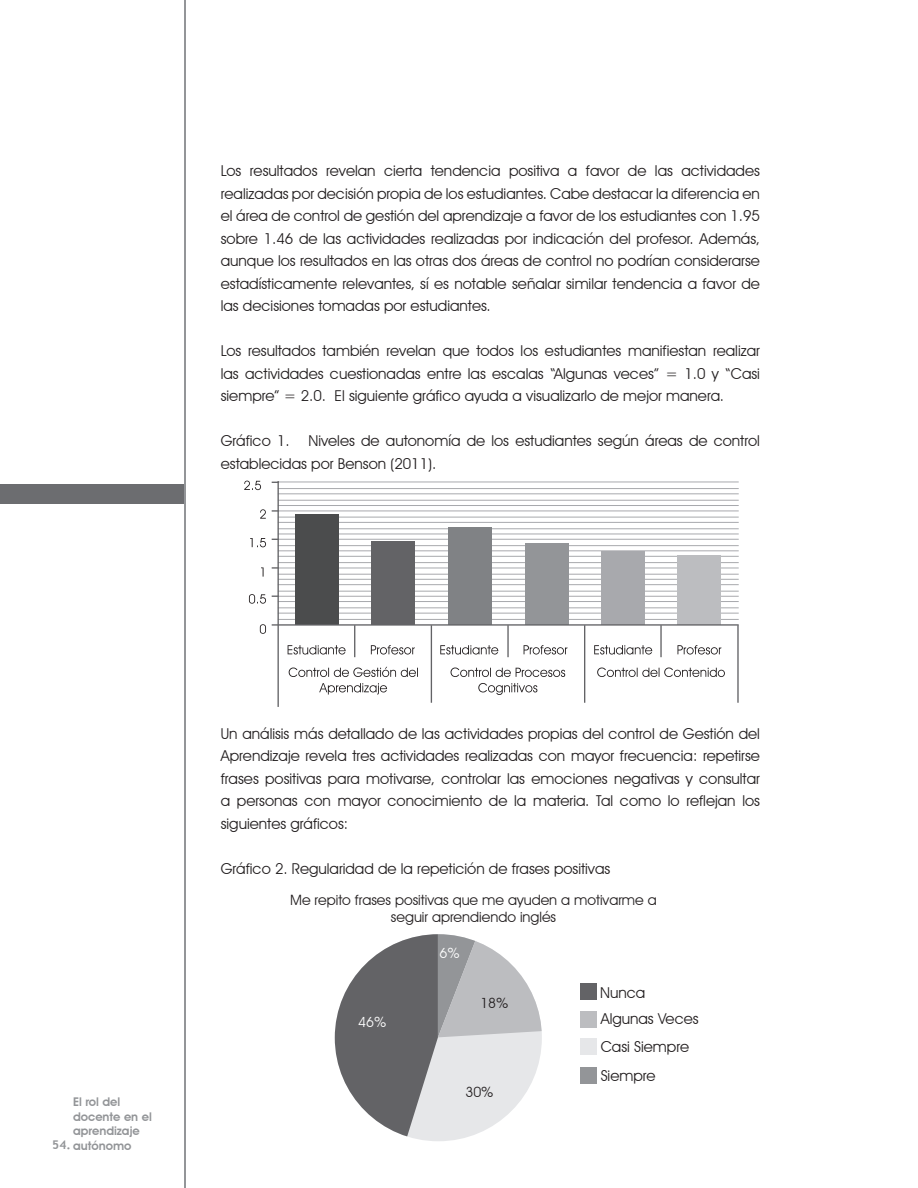
<style>
.page{position:relative;width:918px;height:1188px;background:#fff}
.page>*{position:absolute;margin:0;border:0;box-sizing:border-box;transform-origin:0 0}
.t1{font:15px/22.5px "Avant Garde IT Cby BT";color:#231f20;text-align:justify}
.t2{font:14.25px/17.1px "Avant Garde IT Cby BT";color:#231f20;text-align:center}
.t3{font:13.95px "Avant Garde IT Cby BT";color:#231f20}
.t4{font:13.95px "Avant Garde IT Cby BT";color:#fff}
.t5{font:600 12px/14.4px "Avant Garde IT Cby BT";color:#939598}
.s1{font-family:"Trebuchet MS";font-weight:700}
</style>
<div class="page">
<div style="left:0;top:484px;width:185px;height:20px;background:#6c6d70"></div>
<hr style="left:185px;top:0;width:1px;height:1188px;background:#939598">
<hr style="left:278px;top:619px;width:461px;height:1px;background:#a8a9ad">
<hr style="left:278px;top:613px;width:461px;height:1px;background:#a8a9ad">
<hr style="left:278px;top:608px;width:461px;height:1px;background:#a8a9ad">
<hr style="left:278px;top:601px;width:461px;height:1px;background:#a8a9ad">
<hr style="left:278px;top:596px;width:461px;height:1px;background:#a8a9ad">
<hr style="left:278px;top:591px;width:461px;height:1px;background:#a8a9ad">
<hr style="left:278px;top:584px;width:461px;height:1px;background:#a8a9ad">
<hr style="left:278px;top:579px;width:461px;height:1px;background:#a8a9ad">
<hr style="left:278px;top:574px;width:461px;height:1px;background:#a8a9ad">
<hr style="left:278px;top:568px;width:461px;height:1px;background:#a8a9ad">
<hr style="left:278px;top:562px;width:461px;height:1px;background:#a8a9ad">
<hr style="left:278px;top:556px;width:461px;height:1px;background:#a8a9ad">
<hr style="left:278px;top:551px;width:461px;height:1px;background:#a8a9ad">
<hr style="left:278px;top:545px;width:461px;height:1px;background:#a8a9ad">
<hr style="left:278px;top:539px;width:461px;height:1px;background:#a8a9ad">
<hr style="left:278px;top:534px;width:461px;height:1px;background:#a8a9ad">
<hr style="left:278px;top:528px;width:461px;height:1px;background:#a8a9ad">
<hr style="left:278px;top:522px;width:461px;height:1px;background:#a8a9ad">
<hr style="left:278px;top:517px;width:461px;height:1px;background:#a8a9ad">
<hr style="left:278px;top:511px;width:461px;height:1px;background:#a8a9ad">
<hr style="left:278px;top:505px;width:461px;height:1px;background:#a8a9ad">
<hr style="left:278px;top:500px;width:461px;height:1px;background:#a8a9ad">
<hr style="left:278px;top:493px;width:461px;height:1px;background:#a8a9ad">
<hr style="left:278px;top:488px;width:461px;height:1px;background:#a8a9ad">
<hr style="left:278px;top:482px;width:461px;height:1px;background:#a8a9ad">
<div style="left:296px;top:515px;width:43px;height:110px;background:#4b4c4d"></div>
<div style="left:371px;top:542px;width:44px;height:83px;background:#636366"></div>
<div style="left:448px;top:527px;width:43px;height:98px;background:#808285"></div>
<div style="left:525px;top:544px;width:43px;height:81px;background:#939598"></div>
<div style="left:601px;top:551px;width:43px;height:74px;background:#a8a9ad"></div>
<div style="left:678px;top:555px;width:43px;height:70px;background:#bcbdc0"></div>
<svg style="left:288px;top:645px;width:58px;height:10px"></svg>
<svg style="left:440px;top:645px;width:58px;height:10px"></svg>
<svg style="left:594px;top:645px;width:58px;height:10px"></svg>
<svg style="left:244px;top:481px;width:17px;height:9px"></svg>
<svg style="left:260px;top:509px;width:6px;height:10px"></svg>
<svg style="left:250px;top:538px;width:16px;height:9px"></svg>
<svg style="left:261px;top:567px;width:3px;height:10px"></svg>
<svg style="left:249px;top:594px;width:17px;height:10px"></svg>
<svg style="left:260px;top:624px;width:6px;height:10px"></svg>
<svg style="left:319px;top:683px;width:68px;height:12px"></svg>
<svg style="left:289px;top:667px;width:129px;height:10px"></svg>
<svg style="left:478px;top:683px;width:59px;height:12px"></svg>
<svg style="left:451px;top:668px;width:114px;height:9px"></svg>
<svg style="left:597px;top:668px;width:128px;height:9px"></svg>
<svg style="left:371px;top:645px;width:44px;height:10px"></svg>
<svg style="left:524px;top:645px;width:43px;height:10px"></svg>
<svg style="left:678px;top:645px;width:43px;height:10px"></svg>
<hr style="left:277px;top:481px;width:2px;height:226px;background:#636366">
<hr style="left:354px;top:625px;width:1px;height:32px;background:#636366">
<hr style="left:507px;top:625px;width:2px;height:32px;background:#636366">
<hr style="left:660px;top:625px;width:2px;height:32px;background:#636366">
<hr style="left:431px;top:625px;width:1px;height:78px;background:#636366">
<hr style="left:584px;top:625px;width:1px;height:78px;background:#636366">
<hr style="left:737px;top:625px;width:2px;height:78px;background:#636366">
<hr style="left:272px;top:624px;width:467px;height:2px;background:#636366">
<svg style="left:272px;top:567px;width:6px;height:2px"></svg>
<svg style="left:272px;top:510px;width:7px;height:2px"></svg>
<svg style="left:335px;top:934px;width:207px;height:207px"></svg>
<div style="left:580px;top:983px;width:17px;height:17px;background:#636366"></div>
<div style="left:580px;top:1011px;width:17px;height:16px;background:#bcbdc0"></div>
<div style="left:580px;top:1038px;width:17px;height:17px;background:#e6e7e9"></div>
<div style="left:580px;top:1067px;width:17px;height:17px;background:#939598"></div>
<p class="t1" style="left:221px;top:160px;width:541px">Los resultados revelan cierta tendencia positiva a favor de las actividades realizadas por decisión propia de los estudiantes. Cabe destacar la diferencia en el área de control de gestión del aprendizaje a favor de los estudiantes con 1.95 sobre 1.46 de las actividades realizadas por indicación del profesor. Además, aunque los resultados en las otras dos áreas de control no podrían considerarse estadísticamente relevantes, sí es notable señalar similar tendencia a favor de las decisiones tomadas por estudiantes.</p>
<p class="t1" style="left:221px;top:340px;width:541px">Los resultados también revelan que todos los estudiantes manifiestan realizar las actividades cuestionadas entre las escalas “Algunas veces” = 1.0 y “Casi siempre” = 2.0. El siguiente gráfico ayuda a visualizarlo de mejor manera.</p>
<p class="t1" style="left:221px;top:430px;width:541px">Gráfico 1. Niveles de autonomía de los estudiantes según áreas de control establecidas por Benson (2011).</p>
<p class="t5" style="left:73px;top:1095px;width:80px">El rol del docente en el aprendizaje</p>
<p class="t5" style="left:52px;top:1138px;width:81px"><span class="s1">54.</span> autónomo</p>
<p class="t1" style="left:221px;top:722px;width:541px">Un análisis más detallado de las actividades propias del control de Gestión del Aprendizaje revela tres actividades realizadas con mayor frecuencia: repetirse frases positivas para motivarse, controlar las emociones negativas y consultar a personas con mayor conocimiento de la materia. Tal como lo reflejan los siguientes gráficos:</p>
<p class="t1" style="left:221px;top:857px;width:391px">Gráfico 2. Regularidad de la repetición de frases positivas</p>
<p class="t2" style="left:290px;top:891px;width:368px">Me repito frases positivas que me ayuden a motivarme a seguir aprendiendo inglés</p>
<p class="t4" style="left:358px;top:1013px;width:30px">46%</p>
<p class="t4" style="left:439px;top:945px;width:22px">6%</p>
<p class="t3" style="left:480px;top:994px;width:30px">18%</p>
<p class="t3" style="left:465px;top:1083px;width:30px">30%</p>
<p class="t1" style="left:600px;top:981px;width:47px">Nunca</p>
<p class="t1" style="left:601px;top:1008px;width:99px">Algunas Veces</p>
<p class="t1" style="left:601px;top:1035px;width:90px">Casi Siempre</p>
<p class="t1" style="left:601px;top:1064px;width:57px">Siempre</p>
</div>
